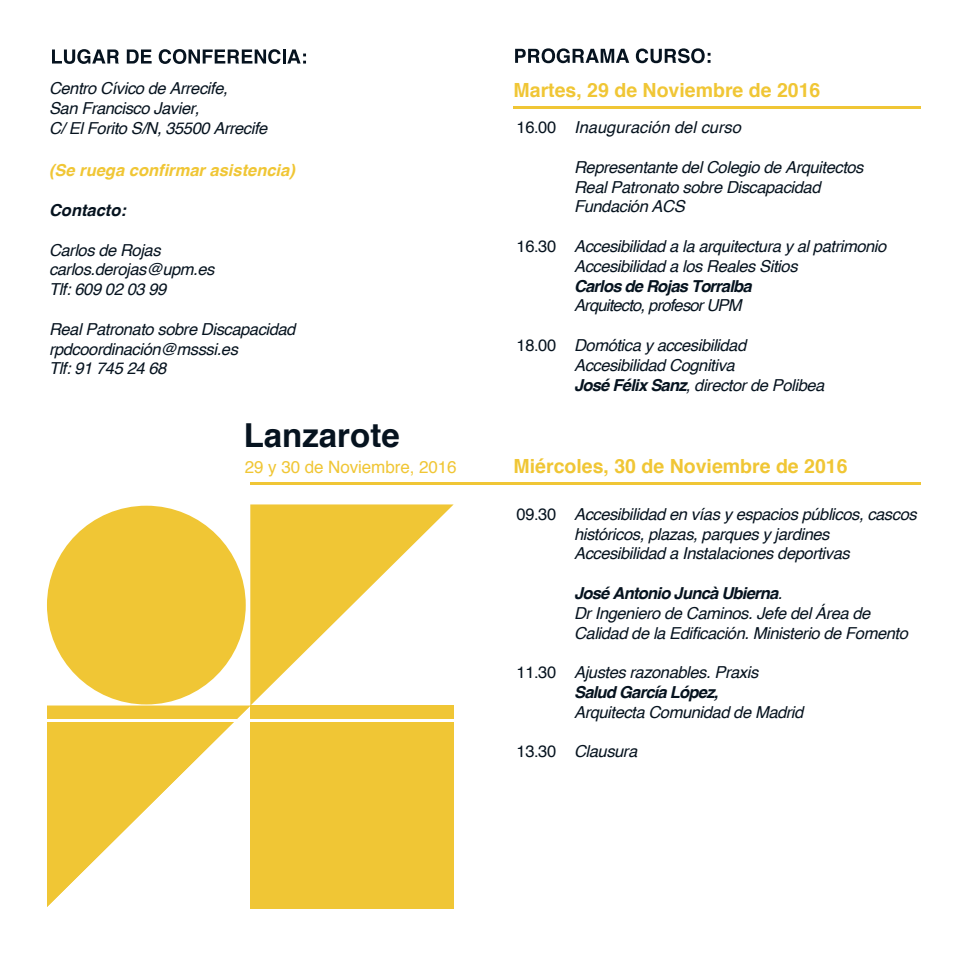
<style>
.page{position:relative;width:970px;height:970px;background:#fff}
.page>*{position:absolute;margin:0;border:0;box-sizing:border-box;transform-origin:0 0}
.t1{font:700 33px "Helvetica";color:#06131f}
.t2{font:700 19.5px "Helvetica";color:#f0c635}
.t3{font:16.95px "Helvetica";letter-spacing:-.005em;color:#f0c635}
.t4{font:italic 16.5px/19.8px "Helvetica";letter-spacing:-.025em;color:#06131f}
.t5{font:italic 700 16.5px "Helvetica";letter-spacing:-.045em;color:#06131f}
.t6{font:16.5px "Helvetica";letter-spacing:-.025em;color:#06131f}
.t7{font:italic 700 16.5px "Helvetica";color:#f0c635}
.t8{font:italic 16.5px "Helvetica";letter-spacing:-.045em;color:#06131f}
.t9{font:italic 16.5px "Helvetica";color:#06131f}
.t10{font:italic 700 16.5px "Helvetica";color:#06131f}
.s1{font-weight:700}
</style>
<div class="page">
<svg style="left:52px;top:49px;width:67px;height:15px"></svg>
<svg style="left:127px;top:49px;width:25px;height:15px"></svg>
<svg style="left:159px;top:49px;width:147px;height:15px"></svg>
<svg style="left:515px;top:48px;width:114px;height:15px"></svg>
<svg style="left:635px;top:48px;width:75px;height:15px"></svg>
<svg style="left:250px;top:504px;width:203px;height:201px"></svg>
<svg style="left:47px;top:705px;width:203px;height:201px"></svg>
<div style="left:47px;top:505px;width:199px;height:199px;background:#f0c635;border-radius:50%"></div>
<div style="left:250px;top:705px;width:203px;height:204px;background:#f0c635"></div>
<hr style="left:46px;top:718px;width:409px;height:3px;background:#fff">
<hr style="left:250px;top:482px;width:671px;height:2px;background:#f0c635">
<hr style="left:513px;top:107px;width:408px;height:2px;background:#f0c635">
<p class="t4" style="left:49px;top:79px;width:220px">Centro Cívico de Arrecife,<br>San Francisco Javier,<br>C/ El Forito S/N, 35500 Arrecife</p>
<p class="t7" style="left:49px;top:157px;width:247px">(Se ruega confirmar asistencia)</p>
<p class="t10" style="left:49px;top:196px;width:78px">Contacto:</p>
<p class="t4" style="left:49px;top:240px;width:167px">Carlos de Rojas carlos.derojas@upm.es<br>Tlf: 609 02 03 99</p>
<p class="t4" style="left:49px;top:319px;width:248px">Real Patronato sobre Discapacidad rpdcoordinación@msssi.es<br>Tlf: 91 745 24 68</p>
<p class="t2" style="left:513px;top:75px;width:308px">Martes, 29 de Noviembre de 2016</p>
<p class="t6" style="left:516px;top:115px;width:41px">16.00</p>
<p class="t9" style="left:574px;top:114px;width:168px">Inauguración del curso</p>
<p class="t4" style="left:574px;top:157px;width:291px">Representante del Colegio de Arquitectos<br>Real Patronato sobre Discapacidad<br>Fundación ACS</p>
<p class="t4" style="left:574px;top:237px;width:314px">Accesibilidad a la arquitectura y al patrimonio<br>Accesibilidad a los Reales Sitios</p>
<p class="t5" style="left:574px;top:272px;width:179px">Carlos de Rojas Torralba</p>
<p class="t8" style="left:574px;top:292px;width:169px">Arquitecto, profesor UPM</p>
<p class="t4" style="left:574px;top:336px;width:252px">Domótica y accesibilidad<br>Accesibilidad Cognitiva<br><span class="s1">José Félix Sanz</span>, director de Polibea</p>
<p class="t6" style="left:516px;top:233px;width:41px">16.30</p>
<p class="t6" style="left:516px;top:332px;width:41px">18.00</p>
<h1 class="t1" style="left:244px;top:409px;width:157px">Lanzarote</h1>
<p class="t3" style="left:245px;top:453px;width:213px">29 y 30 de Noviembre, 2016</p>
<p class="t2" style="left:513px;top:450px;width:335px">Miércoles, 30 de Noviembre de 2016</p>
<p class="t6" style="left:516px;top:501px;width:41px">09.30</p>
<p class="t6" style="left:516px;top:659px;width:41px">11.30</p>
<p class="t6" style="left:516px;top:739px;width:41px">13.30</p>
<p class="t4" style="left:574px;top:504px;width:344px">Accesibilidad en vías y espacios públicos, cascos históricos, plazas, parques y jardines<br>Accesibilidad a Instalaciones deportivas</p>
<p class="t4" style="left:574px;top:583px;width:335px"><span class="s1">José Antonio Juncà Ubierna</span>.<br>Dr Ingeniero de Caminos. Jefe del Área de<br>Calidad de la Edificación. Ministerio de Fomento</p>
<p class="t4" style="left:574px;top:663px;width:186px">Ajustes razonables. Praxis</p>
<p class="t5" style="left:574px;top:678px;width:146px">Salud García López,</p>
<p class="t4" style="left:574px;top:702px;width:231px">Arquitecta Comunidad de Madrid</p>
<p class="t4" style="left:574px;top:742px;width:65px">Clausura</p>
</div>
